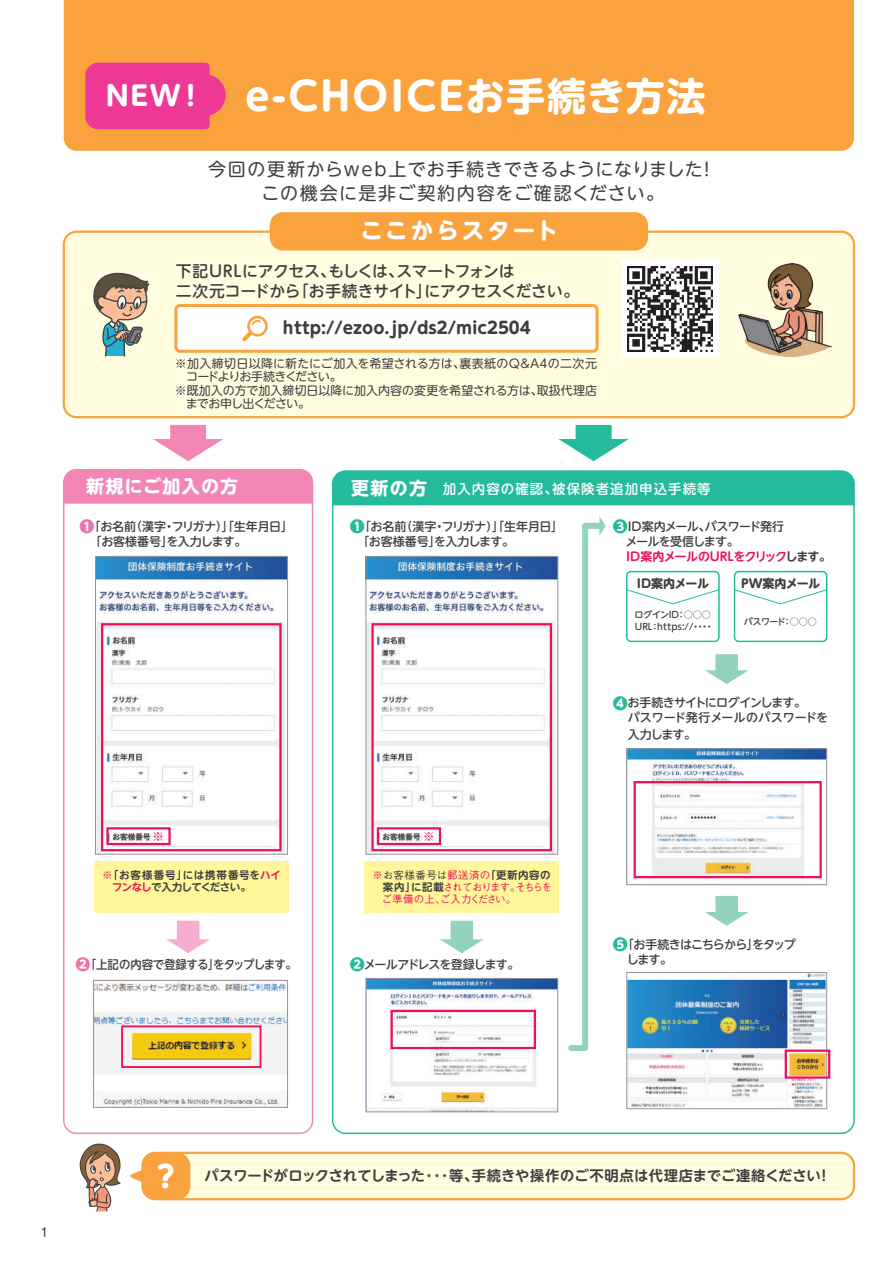
<style>
.page{position:relative;width:893px;height:1263px;background:#fff}
.page>*{position:absolute;margin:0;border:0;box-sizing:border-box;transform-origin:0 0}
.t1{font:700 39px "UD Shin M Go Pro";letter-spacing:.05em;color:#fff}
.t2{font:700 27px "UD Shin M Go Pro";color:#fff}
.t3{font:700 22.5px "UD Shin M Go Pro";letter-spacing:.13em;color:#fff}
.t4{font:18px/24px "UD Shin M Go Pro";letter-spacing:.075em;color:#3e3e3f;text-align:center}
.t5{font:700 18px "UD Shin M Go Pro";letter-spacing:.07em;color:#fff}
.t6{font:700 16.5px "UD Shin M Go Pro";color:#3e3e3f}
.t7{font:500 15.75px/19.5px "UD Shin M Go Pro";letter-spacing:-.015em;color:#3e3e3f}
.t8{font:700 14.25px "UD Shin M Go Pro De";color:#3e3e3f}
.t9{font:500 13.5px "UD Shin M Go Pro";letter-spacing:.075em;color:#fff}
.t10{font:500 13.5px "Gothic BBB Pro";color:#3e3e3f}
.t11{font:500 12px/15px "UD Shin M Go Pro";letter-spacing:-.01em;color:#3e3e3f}
.t12{font:500 12px/15px "UD Shin M Go Pro";letter-spacing:-.055em;color:#3e3e3f}
.t13{font:500 12px/15px "UD Shin M Go Pro";letter-spacing:-.08em;color:#3e3e3f}
.t14{font:12px "UD Shin M Go Pro";letter-spacing:.025em;color:#3e3e3f}
.t15{font:12px "UD Shin M Go Pro";color:#3e3e3f}
.t16{font:700 12px "UD Shin M Go Pro De";letter-spacing:-.055em;color:#ee1059}
.t17{font:500 12px "UD Shin M Go Pro";letter-spacing:-.025em;color:#3e3e3f;scale:.95 1}
.t18{font:12px "UD Shin M Go Pro";letter-spacing:-.085em;color:#3e3e3f}
.t19{font:700 12px "UD Shin M Go Pro";letter-spacing:-.02em;color:#3e3e3f}
.t20{font:12px "UD Shin M Go Pro";letter-spacing:-.065em;color:#3e3e3f}
.t21{font:500 12px "UD Shin M Go Pro";color:#ee1059}
.t22{font:500 10.5px/12px "Gothic BBB Pro";letter-spacing:-.02em;color:#ee1059;text-align:justify}
.t23{font:700 10.5px/12px "UD Shin M Go Pro De";letter-spacing:-.005em;color:#3e3e3f}
.t24{font:500 9px/12px "UD Shin M Go Pro";color:#3e3e3f}
.t25{font:500 9px "UD Shin M Go Pro";letter-spacing:-.025em;color:#3e3e3f}
.s1{font-weight:700;font-size:18px}
.s2{font-weight:800;font-size:15px;color:#f171ab}
.s3{font-weight:800;font-size:15px;color:#24bb9d}
.s4{font-family:"Gothic BBB Pro";font-weight:500;color:#ee1059}
.s5{color:#ee1059}
.s6{color:#3e3e3f}
.s7{font-family:"UD Shin M Go Pro De";font-weight:700;color:#3e3e3f}
.s8{font-family:"UD Shin M Go Pro";font-weight:800;font-size:30px;color:#fff}
</style>
<div class="page">
<div style="left:64px;top:0;width:790px;height:151px;background:#f9a23e"></div>
<svg style="left:85px;top:63px;width:141px;height:66px;background:#ed3f8f"></svg>
<div style="left:143px;top:1153px;width:711px;height:46px;background:#fffce0;border-radius:13px"></div>
<div style="left:141px;top:1152px;width:714px;height:48px;border:2px solid #f9a23e;border-radius:13px"></div>
<div style="left:143px;top:1153px;width:47px;height:46px;background:#f9a23e;border-radius:13px"></div>
<svg style="left:130px;top:1170px;width:13px;height:12px"></svg>
<div style="left:64px;top:232px;width:790px;height:185px;background:#fffce0;border-radius:13px"></div>
<div style="left:63px;top:231px;width:792px;height:187px;border:2px solid #f9a23e;border-radius:13px"></div>
<div style="left:621px;top:260px;width:98px;height:98px;background:#fff"></div>
<img style="left:627px;top:266px;width:85px;height:85px">
<div style="left:170px;top:425px;width:36px;height:19px;background:#f287b6"></div>
<svg style="left:153px;top:439px;width:70px;height:22px"></svg>
<div style="left:576px;top:425px;width:36px;height:19px;background:#24bb9d"></div>
<svg style="left:559px;top:439px;width:69px;height:22px"></svg>
<div style="left:270px;top:212px;width:378px;height:38px;background:#f9a23e;border-radius:13px"></div>
<div style="left:176px;top:306px;width:421px;height:45px;background:#fff;border-radius:4px"></div>
<div style="left:174px;top:304px;width:425px;height:49px;border:3px solid #f9a23e;border-radius:4px"></div>
<div style="left:247px;top:316px;width:21px;height:21px;border:3px solid #f9a23e;border-radius:50%"></div>
<svg style="left:242px;top:319px;width:21px;height:22px"></svg>
<img style="left:739px;top:263px;width:93px;height:94px">
<svg style="left:79px;top:1143px;width:42px;height:69px"></svg>
<svg style="left:93px;top:272px;width:57px;height:85px"></svg>
<div style="left:364px;top:861px;width:195px;height:52px;background:#fff79a"></div>
<div style="left:94px;top:861px;width:194px;height:52px;background:#fff79a"></div>
<div style="left:63px;top:470px;width:250px;height:664px;border:2px solid #f287b6;border-radius:13px"></div>
<div style="left:177px;top:921px;width:22px;height:21px;background:#f5aecf"></div>
<svg style="left:166px;top:939px;width:44px;height:14px"></svg>
<div style="left:451px;top:921px;width:22px;height:21px;background:#93d2bf"></div>
<svg style="left:440px;top:939px;width:44px;height:14px"></svg>
<div style="left:715px;top:654px;width:23px;height:19px;background:#93d2bf"></div>
<svg style="left:705px;top:670px;width:43px;height:14px"></svg>
<div style="left:715px;top:896px;width:23px;height:19px;background:#93d2bf"></div>
<svg style="left:705px;top:912px;width:43px;height:14px"></svg>
<div style="left:333px;top:471px;width:521px;height:34px;background:#24bb9d"></div>
<div style="left:63px;top:469px;width:250px;height:35px;background:#f287b6"></div>
<svg style="left:568px;top:516px;width:38px;height:535px"></svg>
<img style="left:368px;top:558px;width:188px;height:294px">
<div style="left:366px;top:556px;width:192px;height:298px;border:1px solid #939598"></div>
<img style="left:97px;top:558px;width:189px;height:294px">
<div style="left:95px;top:556px;width:193px;height:298px;border:1px solid #939598"></div>
<div style="left:626px;top:571px;width:94px;height:71px;border:2px solid #24bb9d;border-radius:4px"></div>
<svg style="left:626px;top:589px;width:94px;height:16px"></svg>
<div style="left:734px;top:571px;width:93px;height:71px;border:2px solid #24bb9d;border-radius:4px"></div>
<svg style="left:733px;top:589px;width:95px;height:16px"></svg>
<img style="left:368px;top:980px;width:188px;height:130px">
<div style="left:366px;top:978px;width:192px;height:134px;border:1px solid #939598"></div>
<img style="left:629px;top:974px;width:196px;height:133px">
<div style="left:627px;top:972px;width:200px;height:137px;border:1px solid #939598"></div>
<img style="left:95px;top:982px;width:191px;height:123px">
<div style="left:93px;top:980px;width:195px;height:127px;border:1px solid #939598"></div>
<div style="left:121px;top:1025px;width:140px;height:43px;border:2px solid #ee1059"></div>
<div style="left:101px;top:623px;width:181px;height:228px;border:2px solid #ee1059"></div>
<div style="left:390px;top:1010px;width:146px;height:39px;border:2px solid #ee1059"></div>
<div style="left:785px;top:1049px;width:45px;height:30px;border:2px solid #ee1059"></div>
<img style="left:629px;top:750px;width:196px;height:129px">
<div style="left:627px;top:748px;width:200px;height:137px;border:1px solid #939598"></div>
<div style="left:634px;top:781px;width:188px;height:97px;border:2px solid #ee1059"></div>
<div style="left:106px;top:827px;width:65px;height:18px;border:2px solid #ee1059"></div>
<div style="left:371px;top:623px;width:181px;height:228px;border:2px solid #ee1059"></div>
<div style="left:377px;top:827px;width:64px;height:18px;border:2px solid #ee1059"></div>
<h2 class="t2" style="left:106px;top:74px;width:100px">NEW！</h2>
<h1 class="t1" style="left:245px;top:64px;width:462px">e-CHOICEお手続き方法</h1>
<h3 class="t4" style="left:208px;top:156px;width:509px">今回の更新からweb上でお手続きできるようになりました！この機会に是非ご契約内容をご確認ください。</h3>
<h3 class="t3" style="left:360px;top:212px;width:199px">ここからスタート</h3>
<h3 class="t7" style="left:176px;top:261px;width:405px">下記URLにアクセス､もしくは､スマートフォンは　<br>二次元コードから「お手続きサイト」にアクセスください。</h3>
<h3 class="t6" style="left:283px;top:314px;width:249px">http://ezoo.jp/ds2/mic2504</h3>
<p class="t14" style="left:175px;top:353px;width:424px">※加入締切日以降に新たにご加入を希望される方は、裏表紙のQ＆A4の二次元</p>
<p class="t18" style="left:186px;top:367px;width:157px">コードよりお手続きください。</p>
<p class="t15" style="left:175px;top:380px;width:424px">※既加入の方で加入締切日以降に加入内容の変更を希望される方は、取扱代理店</p>
<p class="t20" style="left:186px;top:394px;width:126px">までお申し出ください。</p>
<h3 class="t5" style="left:86px;top:471px;width:154px">新規にご加入の方</h3>
<p class="t9" style="left:351px;top:477px;width:361px"><span class="s1">更新の方</span> 加入内容の確認､被保険者追加申込手続等</p>
<p class="t11" style="left:90px;top:518px;width:205px;text-indent:-10px"><span class="s2">❶</span>「お名前(漢字・フリガナ)｣「生年月日」「お客様番号｣を入力します。</p>
<p class="t11" style="left:350px;top:518px;width:215px"><span class="s3">❶</span>「お名前（漢字・フリガナ）」「生年月日」　「お客様番号」を入力します。</p>
<p class="t21" style="left:152px;top:826px;width:13px">※</p>
<p class="t21" style="left:423px;top:826px;width:13px">※</p>
<p class="t23" style="left:112px;top:868px;width:170px;text-indent:-10px"><span class="s4">※</span>「お客様番号」には携帯番号を<span class="s5">ハイフンなし</span>で入力してください。</p>
<p class="t17" style="left:76px;top:955px;width:235px"><span class="s2">❷</span>「上記の内容で登録する｣をタップします。</p>
<p class="t22" style="left:382px;top:867px;width:172px;text-indent:-9px">※<span class="s6">お客様番号は</span>郵送済の<span class="s7">｢更新内容の案内｣に記載</span>されております｡そちらをご準備の上､ご入力ください。</p>
<p class="t13" style="left:350px;top:956px;width:171px"><span class="s3">❷</span>メールアドレスを登録します。</p>
<p class="t12" style="left:613px;top:518px;width:173px"><span class="s3">❸</span>ID案内メール、パスワード発行　メールを受信します。</p>
<p class="t16" style="left:614px;top:546px;width:218px">　ID案内メールのURLをクリック<span class="s6">します。</span></p>
<p class="t19" style="left:637px;top:573px;width:74px">ID案内メール</p>
<p class="t19" style="left:741px;top:573px;width:81px">PW案内メール</p>
<p class="t24" style="left:635px;top:608px;width:81px">ログインID：○○○<br>URL：https://・・・・</p>
<p class="t25" style="left:744px;top:614px;width:74px">パスワード：○○○</p>
<p class="t12" style="left:628px;top:695px;width:202px;text-indent:-15px"><span class="s3">❹</span>お手続きサイトにログインします。<br>パスワード発行メールのパスワードを</p>
<p class="t12" style="left:628px;top:726px;width:70px">入力します。</p>
<p class="t13" style="left:613px;top:936px;width:184px"><span class="s3">❺</span>「お手続きはこちらから」をタップ　します。</p>
<p class="t10" style="left:40px;top:1221px;width:10px">1</p>
<p class="t8" style="left:157px;top:1163px;width:675px"><span class="s8">?</span> パスワードがロックされてしまった･･･等､手続きや操作のご不明点は代理店までご連絡ください！</p>
</div>
